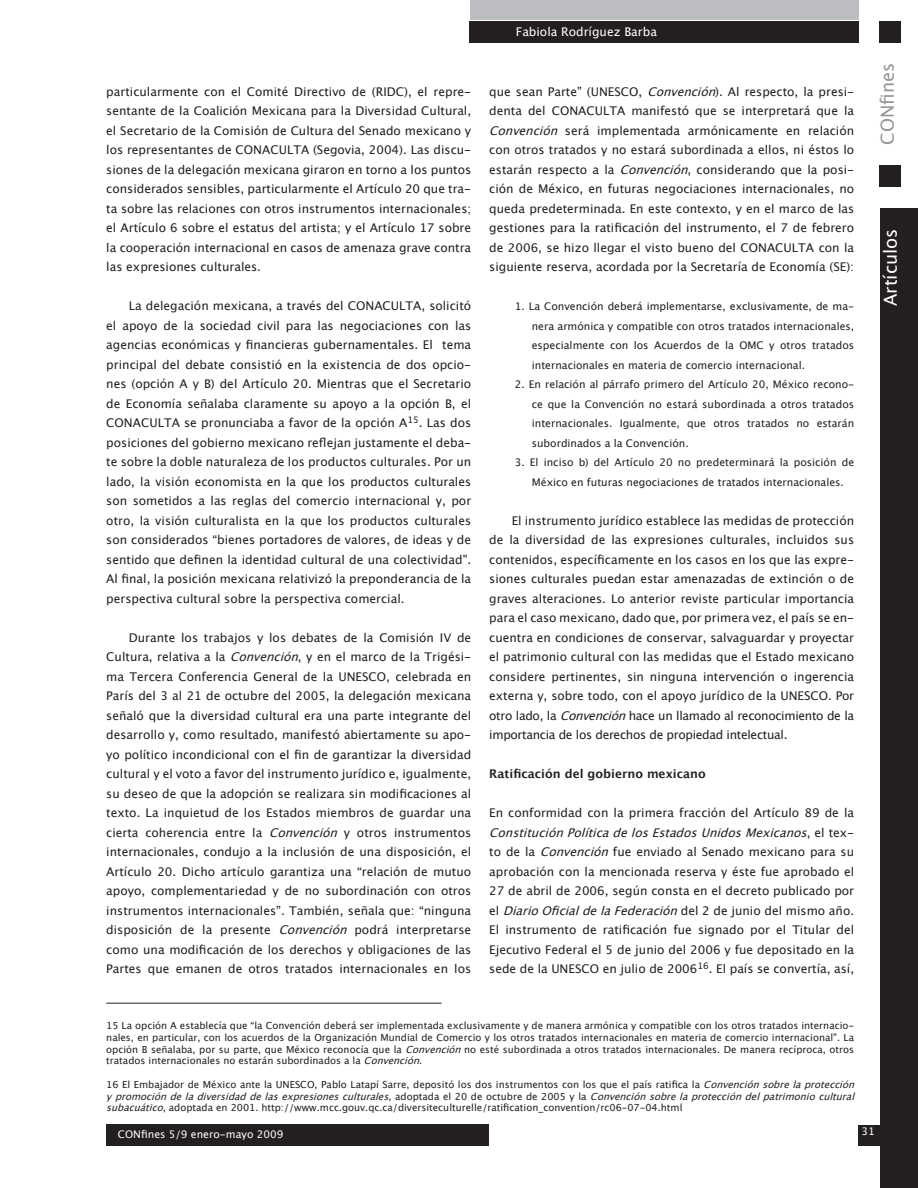
<style>
.page{position:relative;width:918px;height:1188px;background:#fff}
.page>*{position:absolute;margin:0;border:0;box-sizing:border-box;transform-origin:0 0}
.t1{font:18px "Lucida Grande";color:#fff}
.t2{font:18px "Lucida Grande";color:#939598}
.ARTICULO_Parrafo_nor{font:12px/19.5px "Lucida Grande";color:#231f20;text-align:justify}
.ARTICULO_Primer_parr{font:12px/19.5px "Lucida Grande";color:#231f20;text-align:justify}
.ARTICULO_Subtitulo2{font:700 12px "Lucida Grande";color:#231f20}
.t3{font:12px "Lucida Grande";color:#fff}
.ARTICULO_numeracion{font:10.5px/19.5px "Lucida Grande";color:#231f20;text-align:justify}
.t4{font:10.5px "Lucida Grande";color:#fdfdfd}
.ARTICULO_Nota_pie_de{font:9.75px/11.7px "Lucida Grande";color:#231f20;text-align:justify}
.s1{font-style:italic}
</style>
<div class="page">
<div style="left:106px;top:1124px;width:383px;height:21px;background:#231f20"></div>
<div style="left:880px;top:208px;width:38px;height:980px;background:#231f20"></div>
<div style="left:469px;top:21px;width:389px;height:21px;background:#231f20"></div>
<div style="left:470px;top:0;width:388px;height:19px;background:#bcbdc0"></div>
<div style="left:879px;top:21px;width:22px;height:21px;background:#231f20"></div>
<div style="left:879px;top:166px;width:22px;height:21px;background:#231f20"></div>
<div style="left:858px;top:1125px;width:42px;height:20px;background:#231f20"></div>
<hr style="left:106px;top:1003px;width:336px;height:1px;background:#231f20">
<p class="t3" style="left:516px;top:24px;width:143px">Fabiola Rodríguez Barba</p>
<p class="ARTICULO_Parrafo_nor" style="left:106px;top:82px;width:366px">particularmente con el Comité Directivo de (RIDC), el repre&shy;sentante de la Coalición Mexicana para la Diversidad Cultural, el Secretario de la Comisión de Cultura del Senado mexicano y los representantes de CONACULTA (Segovia, 2004). Las discu&shy;siones de la delegación mexicana giraron en torno a los puntos considerados sensibles, particularmente el Artículo 20 que tra&shy;ta sobre las relaciones con otros instrumentos internacionales; el Artículo 6 sobre el estatus del artista; y el Artículo 17 sobre la cooperación internacional en casos de amenaza grave contra las expresiones culturales.</p>
<p class="ARTICULO_Parrafo_nor" style="left:106px;top:296px;width:366px;text-indent:23px">La delegación mexicana, a través del CONACULTA, solicitó el apoyo de la sociedad civil para las negociaciones con las agencias económicas y financieras gubernamentales. El tema principal del debate consistió en la existencia de dos opcio&shy;nes (opción A y B) del Artículo 20. Mientras que el Secretario de Economía señalaba claramente su apoyo a la opción B, el CONACULTA se pronunciaba a favor de la opción A<sup>15</sup>. Las dos posiciones del gobierno mexicano reflejan justamente el deba&shy;te sobre la doble naturaleza de los productos culturales. Por un lado, la visión economista en la que los productos culturales son sometidos a las reglas del comercio internacional y, por otro, la visión culturalista en la que los productos culturales son considerados “bienes portadores de valores, de ideas y de sentido que definen la identidad cultural de una colectividad”.<br>Al final, la posición mexicana relativizó la preponderancia de la perspectiva cultural sobre la perspectiva comercial.</p>
<p class="ARTICULO_Parrafo_nor" style="left:106px;top:628px;width:366px;text-indent:23px">Durante los trabajos y los debates de la Comisión IV de Cultura, relativa a la <span class="s1">Convención</span>, y en el marco de la Trigési&shy;ma Tercera Conferencia General de la UNESCO, celebrada en París del 3 al 21 de octubre del 2005, la delegación mexicana señaló que la diversidad cultural era una parte integrante del desarrollo y, como resultado, manifestó abiertamente su apo&shy;yo político incondicional con el fin de garantizar la diversidad cultural y el voto a favor del instrumento jurídico e, igualmente, su deseo de que la adopción se realizara sin modificaciones al texto. La inquietud de los Estados miembros de guardar una cierta coherencia entre la <span class="s1">Convención</span> y otros instrumentos internacionales, condujo a la inclusión de una disposición, el Artículo 20. Dicho artículo garantiza una “relación de mutuo apoyo, complementariedad y de no subordinación con otros instrumentos internacionales”. También, señala que: “ninguna disposición de la presente <span class="s1">Convención</span> podrá interpretarse como una modificación de los derechos y obligaciones de las Partes que emanen de otros tratados internacionales en los</p>
<p class="ARTICULO_Parrafo_nor" style="left:489px;top:82px;width:366px">que sean Parte” (UNESCO, <span class="s1">Convención</span>). Al respecto, la presi&shy;denta del CONACULTA manifestó que se interpretará que la <span class="s1">Convención</span> será implementada armónicamente en relación con otros tratados y no estará subordinada a ellos, ni éstos lo estarán respecto a la <span class="s1">Convención</span>, considerando que la posi&shy;ción de México, en futuras negociaciones internacionales, no queda predeterminada. En este contexto, y en el marco de las gestiones para la ratificación del instrumento, el 7 de febrero de 2006, se hizo llegar el visto bueno del CONACULTA con la siguiente reserva, acordada por la Secretaría de Economía (SE):</p>
<p class="ARTICULO_numeracion" style="left:532px;top:297px;width:324px;text-indent:-17px">1. La Convención deberá implementarse, exclusivamente, de ma&shy;nera armónica y compatible con otros tratados internacionales, especialmente con los Acuerdos de la OMC y otros tratados internacionales en materia de comercio internacional.</p>
<p class="ARTICULO_numeracion" style="left:532px;top:375px;width:324px;text-indent:-17px">2. En relación al párrafo primero del Artículo 20, México recono&shy;ce que la Convención no estará subordinada a otros tratados internacionales. Igualmente, que otros tratados no estarán subordinados a la Convención.</p>
<p class="ARTICULO_numeracion" style="left:532px;top:453px;width:324px;text-indent:-17px">3. El inciso b) del Artículo 20 no predeterminará la posición de<br>México en futuras negociaciones de tratados internacionales.</p>
<p class="ARTICULO_Parrafo_nor" style="left:489px;top:511px;width:366px;text-indent:23px">El instrumento jurídico establece las medidas de protección de la diversidad de las expresiones culturales, incluidos sus contenidos, específicamente en los casos en los que las expre&shy;siones culturales puedan estar amenazadas de extinción o de graves alteraciones. Lo anterior reviste particular importancia para el caso mexicano, dado que, por primera vez, el país se en&shy;cuentra en condiciones de conservar, salvaguardar y proyectar el patrimonio cultural con las medidas que el Estado mexicano considere pertinentes, sin ninguna intervención o ingerencia externa y, sobre todo, con el apoyo jurídico de la UNESCO. Por otro lado, la <span class="s1">Convención</span>hace un llamado al reconocimiento de la importancia de los derechos de propiedad intelectual.</p>
<p class="ARTICULO_Subtitulo2" style="left:489px;top:764px;width:218px">Ratificación del gobierno mexicano</p>
<p class="ARTICULO_Primer_parr" style="left:489px;top:803px;width:366px">En conformidad con la primera fracción del Artículo 89 de la <span class="s1">ConstituciónPolíticadelosEstadosUnidosMexicanos</span>, e l t e x - to de la <span class="s1">Convención</span>fue enviado al Senado mexicano para su aprobación con la mencionada reserva y éste fue aprobado el 27 de abril de 2006, según consta en el decreto publicado por e l <span class="s1">DiarioOficialdelaFederación</span>d e l 2 d e j u n i o d e l m i s m o a ñ o .<br>El instrumento de ratificación fue signado por el Titular del Ejecutivo Federal el 5 de junio del 2006 y fue depositado en la sede de la UNESCO en julio de 2006<sup>16</sup>. El país se convertía, así,</p>
<p class="ARTICULO_Nota_pie_de" style="left:106px;top:1020px;width:749px">15 La opción A establecía que “la Convención deberá ser implementada exclusivamente y de manera armónica y compatible con los otros tratados internacio&shy;nales, en particular, con los acuerdos de la Organización Mundial de Comercio y los otros tratados internacionales en materia de comercio internacional”. La opción B señalaba, por su parte, que México reconocía que la <span class="s1">Convención</span>no esté subordinada a otros tratados internacionales. De manera recíproca, otros tratados internacionales no estarán subordinados a la <span class="s1">Convención</span>.</p>
<p class="ARTICULO_Nota_pie_de" style="left:106px;top:1079px;width:754px">16 El Embajador de México ante la UNESCO, Pablo Latapí Sarre, depositó los dos instrumentos con los que el país ratifica la <span class="s1">Convenciónsobrelaprotección ypromocióndeladiversidaddelasexpresionesculturales</span>, a d o p t a d a e l 2 0 d e o c t u b r e d e 2 0 0 5 y l a <span class="s1">Convenciónsobrelaproteccióndelpatrimoniocultural subacuático</span>, adoptada en 2001. http://www.mcc.gouv.qc.ca/diversiteculturelle/ratification_convention/rc06-07-04.html</p>
<h1 class="t2" style="left:877px;top:145px;width:83px;rotate:-90deg">CONfines</h1>
<h1 class="t1" style="left:880px;top:306px;width:79px;rotate:-90deg">Artículos</h1>
<p class="t4" style="left:118px;top:1129px;width:167px">CONfines 5/9 enero-mayo 2009</p>
<p class="t4" style="left:862px;top:1126px;width:15px">31</p>
</div>
